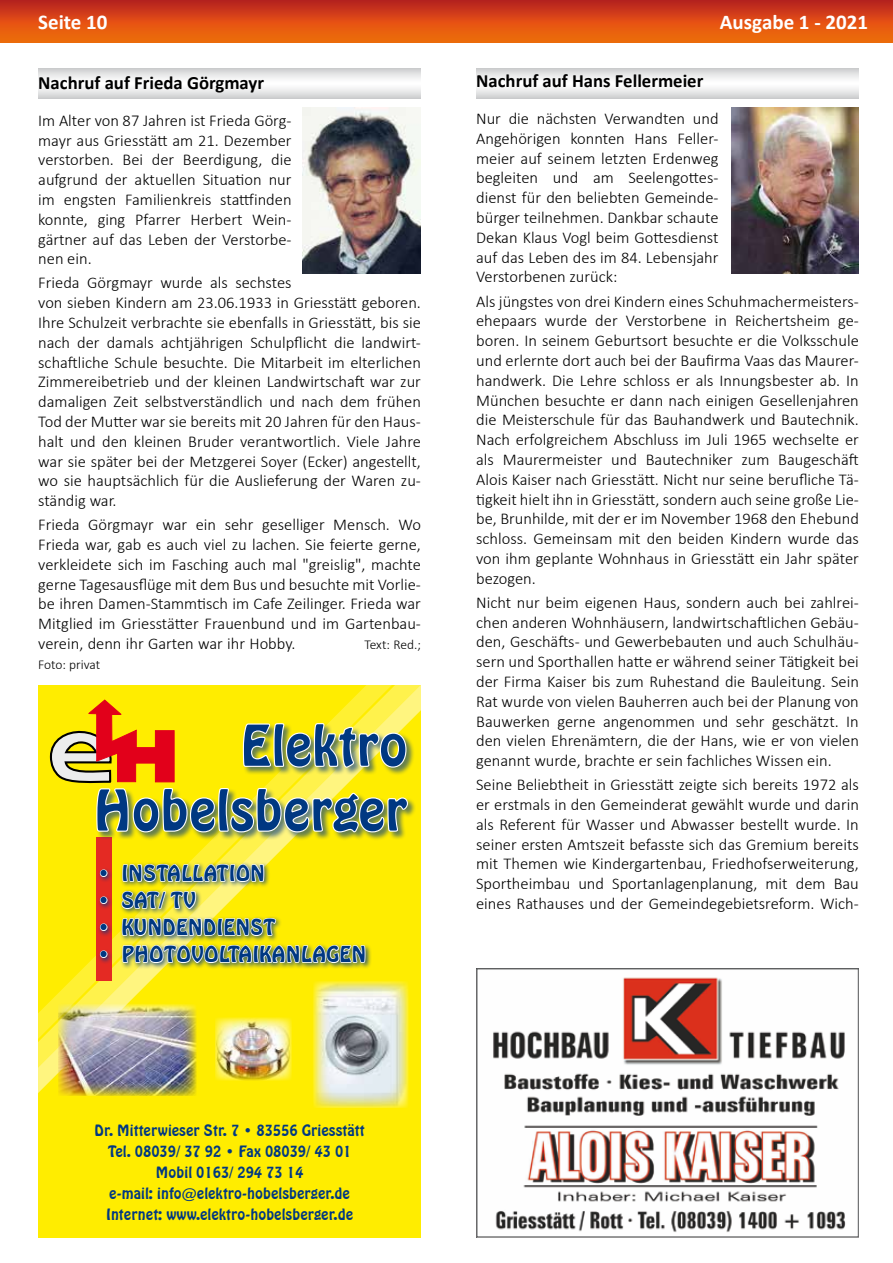
<style>
.page{position:relative;width:893px;height:1263px;background:#fff}
.page>*{position:absolute;margin:0;border:0;box-sizing:border-box;transform-origin:0 0}
.t1{font:54px/64.8px "Hobo BT";color:#003882;text-align:right}
.t2{font:21px "Hobo BT";color:#003882}
.t3{font:700 21px "Calibri";color:#fff}
.t4{font:700 18.75px "Calibri";color:#000}
.t5{font:300 16.5px/19.8px "Calibri";color:#000;text-align:justify}
.t6{font:15px/21px "Hobo BT";color:#003882;text-align:center}
.t7{font:300 13.5px "Calibri";letter-spacing:-.01em;color:#000}
</style>
<div class="page">
<div style="left:0;top:0;width:893px;height:43px;background:linear-gradient(to bottom,#be2320,#f87409)"></div>
<svg style="left:476px;top:68px;width:383px;height:30px"></svg>
<img style="left:731px;top:107px;width:128px;height:167px">
<svg style="left:38px;top:68px;width:383px;height:30px"></svg>
<img style="left:302px;top:107px;width:119px;height:167px">
<img style="left:493px;top:977px;width:353px;height:255px">
<div style="left:476px;top:968px;width:383px;height:269px;border:1px solid #646567"></div>
<div style="left:38px;top:685px;width:383px;height:552px;background:#ffed00"></div>
<svg style="left:38px;top:685px;width:383px;height:413px"></svg>
<img style="left:58px;top:1003px;width:138px;height:93px">
<img style="left:313px;top:981px;width:95px;height:126px">
<div style="left:97px;top:837px;width:15px;height:144px;background:#e42a23"></div>
<img style="left:215px;top:1018px;width:77px;height:62px">
<div style="left:97px;top:861px;width:275px;height:109px;background:#003882;opacity:.75"></div>
<svg style="left:99px;top:868px;width:10px;height:10px"></svg>
<svg style="left:99px;top:895px;width:10px;height:10px"></svg>
<svg style="left:99px;top:922px;width:10px;height:10px"></svg>
<svg style="left:99px;top:949px;width:10px;height:10px"></svg>
<svg style="left:121px;top:846px;width:245px;height:156px"></svg>
<div style="left:96px;top:723px;width:321px;height:118px;background:#003882;opacity:.6"></div>
<svg style="left:49px;top:699px;width:361px;height:135px"></svg>
<p class="t3" style="left:38px;top:7px;width:71px">Seite 10</p>
<p class="t3" style="left:720px;top:7px;width:150px">Ausgabe 1 - 2021</p>
<p class="t4" style="left:38px;top:69px;width:227px">Nachruf auf Frieda Görgmayr</p>
<p class="t5" style="left:38px;top:110px;width:255px">Im Alter von 87 Jahren ist Frieda Görg&shy;mayr aus Griesstätt am 21. Dezember verstorben. Bei der Beerdigung, die aufgrund der aktuellen Situation nur im engsten Familienkreis stattfinden konnte, ging Pfarrer Herbert Wein&shy;gärtner auf das Leben der Verstorbe&shy;nen ein.</p>
<p class="t5" style="left:38px;top:273px;width:384px;text-align:left">Frieda Görgmayr wurde als sechstes<br>von sieben Kindern am 23.06.1933 in Griesstätt geboren.<br>Ihre Schulzeit verbrachte sie ebenfalls in Griesstätt, bis sie nach der damals achtjährigen Schulpflicht die landwirt&shy;schaftliche Schule besuchte. Die Mitarbeit im elterlichen Zimmereibetrieb und der kleinen Landwirtschaft war zur damaligen Zeit selbstverständlich und nach dem frühen Tod der Mutter war sie bereits mit 20 Jahren für den Haus&shy;halt und den kleinen Bruder verantwortlich. Viele Jahre war sie später bei der Metzgerei Soyer (Ecker) angestellt, wo sie hauptsächlich für die Auslieferung der Waren zu&shy;ständig war.</p>
<p class="t5" style="left:38px;top:515px;width:384px">Frieda Görgmayr war ein sehr geselliger Mensch. Wo Frieda war, gab es auch viel zu lachen. Sie feierte gerne, verkleidete sich im Fasching auch mal "greislig", machte gerne Tagesausflüge mit dem Bus und besuchte mit Vorlie&shy;be ihren Damen-Stammtisch im Cafe Zeilinger. Frieda war Mitglied im Griesstätter Frauenbund und im Gartenbau&shy;verein, denn ihr Garten war ihr Hobby.</p>
<p class="t7" style="left:364px;top:636px;width:58px">Text: Red.;</p>
<p class="t7" style="left:38px;top:656px;width:64px">Foto: privat</p>
<h1 class="t1" style="left:93px;top:713px;width:316px">Elektro<br>Hobelsberger</h1>
<p class="t2" style="left:98px;top:860px;width:169px">• INSTALLATION</p>
<p class="t2" style="left:98px;top:887px;width:100px">• SAT/ TV</p>
<p class="t2" style="left:98px;top:914px;width:180px">• KUNDENDIENST</p>
<p class="t2" style="left:98px;top:941px;width:271px">• PHOTOVOLTAIKANLAGEN</p>
<p class="t4" style="left:476px;top:68px;width:229px">Nachruf auf Hans Fellermeier</p>
<p class="t5" style="left:476px;top:108px;width:244px">Nur die nächsten Verwandten und Angehörigen konnten Hans Feller&shy;meier auf seinem letzten Erdenweg begleiten und am Seelengottes&shy;dienst für den beliebten Gemeinde&shy;bürger teilnehmen. Dankbar schaute Dekan Klaus Vogl beim Gottesdienst auf das Leben des im 84. Lebensjahr Verstorbenen zurück:</p>
<p class="t5" style="left:476px;top:291px;width:384px">Als jüngstes von drei Kindern eines Schuhmachermeisters&shy;ehepaars wurde der Verstorbene in Reichertsheim ge&shy;boren. In seinem Geburtsort besuchte er die Volksschule und erlernte dort auch bei der Baufirma Vaas das Maurer&shy;handwerk. Die Lehre schloss er als Innungsbester ab. In München besuchte er dann nach einigen Gesellenjahren die Meisterschule für das Bauhandwerk und Bautechnik.<br>Nach erfolgreichem Abschluss im Juli 1965 wechselte er als Maurermeister und Bautechniker zum Baugeschäft Alois Kaiser nach Griesstätt. Nicht nur seine berufliche Tä&shy;tigkeit hielt ihn in Griesstätt, sondern auch seine große Lie&shy;be, Brunhilde, mit der er im November 1968 den Ehebund schloss. Gemeinsam mit den beiden Kindern wurde das von ihm geplante Wohnhaus in Griesstätt ein Jahr später bezogen.</p>
<p class="t5" style="left:476px;top:592px;width:384px">Nicht nur beim eigenen Haus, sondern auch bei zahlrei&shy;chen anderen Wohnhäusern, landwirtschaftlichen Gebäu&shy;den, Geschäfts- und Gewerbebauten und auch Schulhäu&shy;sern und Sporthallen hatte er während seiner Tätigkeit bei der Firma Kaiser bis zum Ruhestand die Bauleitung. Sein Rat wurde von vielen Bauherren auch bei der Planung von Bauwerken gerne angenommen und sehr geschätzt. In den vielen Ehrenämtern, die der Hans, wie er von vielen genannt wurde, brachte er sein fachliches Wissen ein.</p>
<p class="t5" style="left:476px;top:775px;width:384px">Seine Beliebtheit in Griesstätt zeigte sich bereits 1972 als er erstmals in den Gemeinderat gewählt wurde und darin als Referent für Wasser und Abwasser bestellt wurde. In seiner ersten Amtszeit befasste sich das Gremium bereits mit Themen wie Kindergartenbau, Friedhofserweiterung, Sportheimbau und Sportanlagenplanung, mit dem Bau eines Rathauses und der Gemeindegebietsreform. Wich-</p>
<p class="t6" style="left:94px;top:1119px;width:272px">Dr. Mitterwieser Str. 7 • 83556 Griesstätt Tel. 08039/ 37 92 • Fax 08039/ 43 01<br>Mobil 0163/ 294 73 14<br>e-mail: info@elektro-hobelsberger.de Internet: www.elektro-hobelsberger.de</p>
</div>
